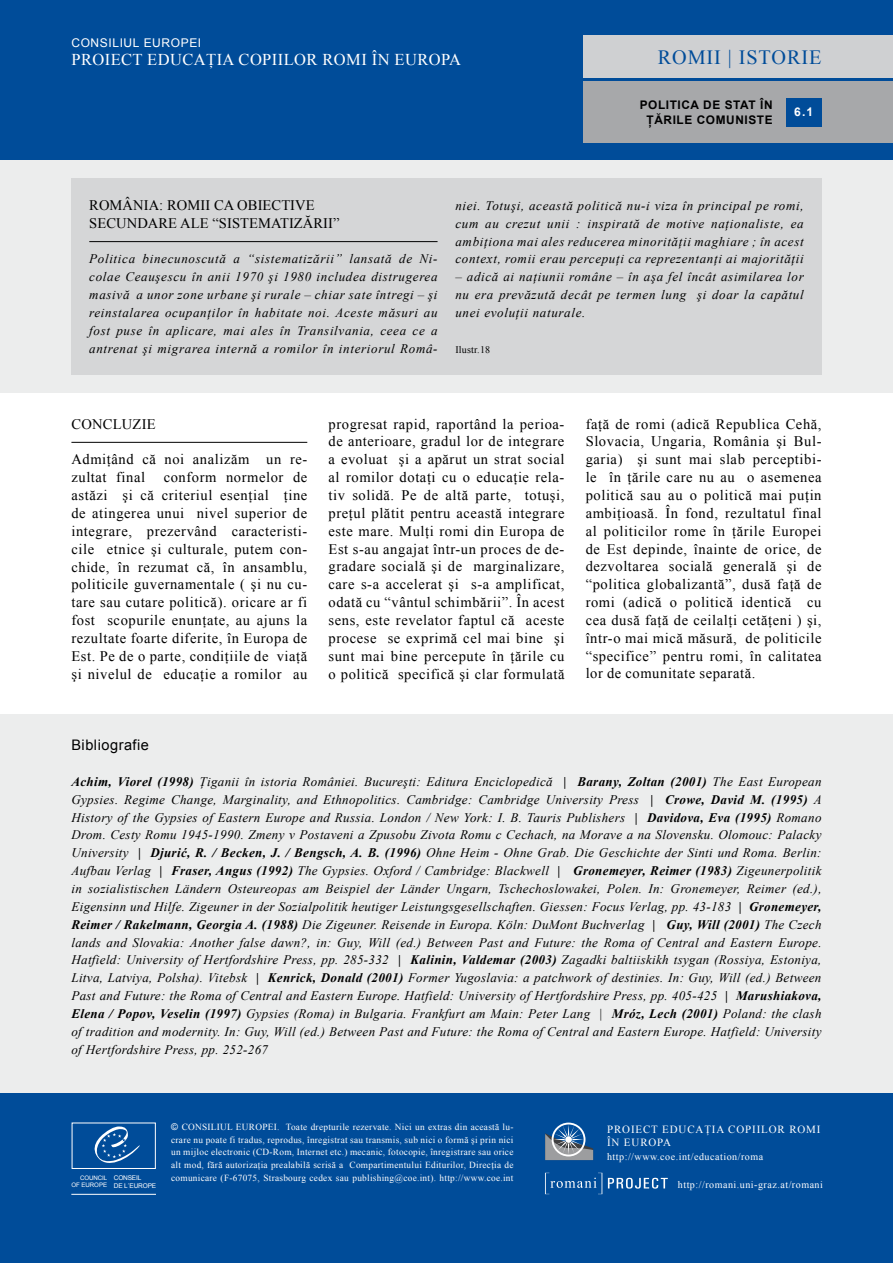
<style>
.page{position:relative;width:893px;height:1263px;background:#fff}
.page>*{position:absolute;margin:0;border:0;box-sizing:border-box;transform-origin:0 0}
.t1{font:20.25px "Times New Roman";color:#004c99}
.t2{font:16.5px "Times New Roman";letter-spacing:.025em;color:#fff}
.t3{font:14.55px/17.9px "Times New Roman";letter-spacing:.04em;color:#000;text-align:justify}
.t4{font:14.55px/17.9px "Times New Roman";letter-spacing:.005em;color:#000}
.t5{font:14.55px "Arial";letter-spacing:.035em;color:#000}
.t6{font:italic 13.05px/17.9px "Times New Roman";letter-spacing:.05em;color:#000;text-align:justify}
.t7{font:12px "Arial";letter-spacing:.05em;color:#fff}
.t8{font:700 12px "Arial";color:#fff}
.t9{font:700 11.85px/15px "Arial";letter-spacing:.05em;color:#000;text-align:center}
.t10{font:10.95px/13.5px "Times New Roman";letter-spacing:.08em;color:#fff}
.t11{font:10.05px "Times New Roman";letter-spacing:.05em;color:#fff}
.t12{font:10.05px "Times New Roman";letter-spacing:.02em;color:#000}
.t13{font:9.3px/12.8px "Times New Roman";letter-spacing:.03em;color:#fff;text-align:justify}
.t14{font:6.45px/7.6px "Arial";color:#fff}
.t15{font:6.15px "Arial";color:#fff}
.s1{font-weight:700}
.s2{font-family:"Arial"}
</style>
<div class="page">
<div style="left:0;top:0;width:893px;height:161px;background:#004c99"></div>
<div style="left:583px;top:81px;width:310px;height:62px;background:#a7a8aa"></div>
<div style="left:583px;top:36px;width:310px;height:42px;background:#cfd0d2"></div>
<div style="left:786px;top:98px;width:35px;height:28px;background:#004c99"></div>
<div style="left:0;top:714px;width:893px;height:393px;background:#eceded"></div>
<hr style="left:71px;top:442px;width:236px;height:1px;background:#000">
<div style="left:0;top:161px;width:893px;height:232px;background:#eceded"></div>
<div style="left:71px;top:179px;width:750px;height:196px;background:#d5d6d7"></div>
<hr style="left:89px;top:241px;width:349px;height:1px;background:#000">
<div style="left:0;top:1094px;width:893px;height:169px;background:#004c99"></div>
<svg style="left:545px;top:1173px;width:57px;height:21px"></svg>
<svg style="left:608px;top:1178px;width:60px;height:10px"></svg>
<hr style="left:71px;top:1194px;width:85px;height:1px;background:#fff">
<svg style="left:90px;top:1126px;width:50px;height:43px"></svg>
<svg style="left:545px;top:1122px;width:48px;height:38px"></svg>
<p class="t7" style="left:71px;top:35px;width:131px">CONSILIUL EUROPEI</p>
<p class="t2" style="left:71px;top:49px;width:391px">PROIECT EDUCAŢIA COPIILOR ROMI ÎN EUROPA</p>
<h1 class="t1" style="left:658px;top:44px;width:28px">Romii</h1>
<h1 class="t1" style="left:728px;top:44px;width:45px">| istorie</h1>
<p class="t8" style="left:794px;top:104px;width:21px">6.1</p>
<p class="t9" style="left:640px;top:98px;width:134px">POLITICA DE STAT ÎN<br>ŢĂRILE COMUNISTE</p>
<p class="t4" style="left:89px;top:196px;width:252px">ROMÂNIA: ROMII CA OBIECTIVE<br>SECUNDARE ALE “SISTEMATIZĂRII”</p>
<p class="t6" style="left:89px;top:250px;width:350px">Politica binecunoscută a “sistematizării” lansată de Ni&shy;colae Ceauşescu în anii 1970 şi 1980 includea distrugerea masivă a unor zone urbane şi rurale – chiar sate întregi – şi reinstalarea ocupanţilor în habitate noi. Aceste măsuri au fost puse în aplicare, mai ales în Transilvania, ceea ce a antrenat şi migrarea internă a romilor în interiorul Româ-</p>
<p class="t6" style="left:455px;top:196px;width:350px">niei. Totuşi, această politică nu-i viza în principal pe romi, cum au crezut unii : inspirată de motive naţionaliste, ea ambiţiona mai ales reducerea minorităţii maghiare ; în acest context, romii erau percepuţi ca reprezentanţi ai majorităţii</p>
<p class="t6" style="left:455px;top:268px;width:350px">– adică ai naţiunii române – în aşa fel încât asimilarea lor nu era prevăzută decât pe termen lung şi doar la capătul unei evoluţii naturale.</p>
<p class="t12" style="left:455px;top:343px;width:36px">Ilustr.18</p>
<p class="t3" style="left:71px;top:415px;width:12px">conclu</p>
<p class="t3" style="left:133px;top:415px;width:17px">zie</p>
<p class="t3" style="left:71px;top:450px;width:237px">Admiţând că noi analizăm un re&shy;zultat final</p>
<p class="t3" style="left:71px;top:468px;width:237px;text-indent:92px">conform normelor de astăzi şi că criteriul esenţial ţine de atingerea unui nivel superior de integrare, prezervând caracteristi&shy;cile etnice şi culturale, putem con&shy;chide, în rezumat că, în ansamblu, politicile guvernamentale ( şi nu cu&shy;tare sau cutare politică). oricare ar fi fost scopurile enunţate, au ajuns la rezultate foarte diferite, în Europa de Est. Pe de o parte, condiţiile de viaţă şi nivelul de educaţie a romilor au</p>
<p class="t3" style="left:329px;top:415px;width:237px">progresat rapid, raportând la perioa&shy;de anterioare, gradul lor de integrare a evoluat şi a apărut un strat social al romilor dotaţi cu o educaţie rela&shy;tiv solidă. Pe de altă parte, totuşi, preţul plătit pentru această integrare este mare. Mulţi romi din Europa de Est s-au angajat într-un proces de de&shy;gradare socială şi de marginalizare, care s-a accelerat şi s-a amplificat, odată cu “vântul schimbării”. În acest sens, este revelator faptul că aceste procese se exprimă cel mai bine şi sunt mai bine percepute în ţările cu o politică specifică şi clar formulată</p>
<p class="t3" style="left:586px;top:414px;width:237px">faţă de romi (adică Republica Cehă, Slovacia, Ungaria, România şi Bul&shy;garia) şi sunt mai slab perceptibi&shy;le în ţările care nu au o asemenea politică sau au o politică mai puţin ambiţioasă. În fond, rezultatul final al politicilor rome în ţările Europei de Est depinde, înainte de orice, de dezvoltarea socială generală şi de “politica globalizantă”, dusă faţă de romi (adică o politică identică cu cea dusă faţă de ceilalţi cetăţeni ) şi, într-o mai mică măsură, de politicile “specifice” pentru romi, în calitatea lor de comunitate separată.</p>
<p class="t5" style="left:71px;top:735px;width:79px">BIBLIOGRAFIE</p>
<p class="t6" style="left:71px;top:772px;width:752px"><span class="s1">Achim, Viorel (1998)</span> Ţiganii în istoria României. Bucureşti: Editura Enciclopedică <span class="s1">| Barany, Zoltan (2001)</span> The East European Gypsies. Regime Change, Marginality, and Ethnopolitics. Cambridge: Cambridge University Press <span class="s1">| Crowe, David M. (1995)</span> A History of the Gypsies of Eastern Europe and Russia. London / New York: I. B. Tauris Publishers <span class="s1">| Davidova, Eva (1995)</span> Romano Drom. Cesty Romu 1945-1990. Zmeny v Postaveni a Zpusobu Zivota Romu c Cechach, na Morave a na Slovensku. Olomouc: Palacky University <span class="s1">| Djurić, R. / Becken, J. / Bengsch, A. B. (1996)</span> Ohne Heim - Ohne Grab. Die Geschichte der Sinti und Roma. Berlin:<br>Aufbau Verlag <span class="s1">| Fraser, Angus (1992)</span> The Gypsies. Oxford / Cambridge: Blackwell <span class="s1">| Gronemeyer, Reimer (1983)</span> Zigeunerpolitik in sozialistischen Ländern Osteureopas am Beispiel der Länder Ungarn, Tschechoslowakei, Polen. In: Gronemeyer, Reimer (ed.), Eigensinn und Hilfe. Zigeuner in der Sozialpolitik heutiger Leistungsgesellschaften. Giessen: Focus Verlag, pp. 43-183 <span class="s1">| Gronemeyer, Reimer / Rakelmann, Georgia A. (1988)</span> Die Zigeuner. Reisende in Europa. Köln: DuMont Buchverlag <span class="s1">| Guy, Will (2001)</span> The Czech lands and Slovakia: Another false dawn?, in: Guy, Will (ed.) Between Past and Future: the Roma of Central and Eastern Europe.<br>Hatfield: University of Hertfordshire Press, pp. 285-332 <span class="s1">| Kalinin, Valdemar (2003)</span> Zagadki baltiiskikh tsygan (Rossiya, Estoniya, Litva, Latviya, Polsha). Vitebsk <span class="s1">| Kenrick, Donald (2001)</span> Former Yugoslavia: a patchwork of destinies. In: Guy, Will (ed.) Between Past and Future: the Roma of Central and Eastern Europe. Hatfield: University of Hertfordshire Press, pp. 405-425 <span class="s1">| Marushiakova, Elena / Popov, Veselin (1997)</span> Gypsies (Roma) in Bulgaria. Frankfurt am Main: Peter Lang | <span class="s1">Mróz, Lech (2001)</span> Poland: the clash of tradition and modernity. In: Guy, Will (ed.) Between Past and Future: the Roma of Central and Eastern Europe. Hatfield: University of Hertfordshire Press, pp. 252-267</p>
<p class="t13" style="left:171px;top:1120px;width:344px"><span class="s2">©</span> CONSILIUL EUROPEI. Toate drepturile rezervate. Nici un extras din această lu&shy;crare nu poate fi tradus, reprodus, înregistrat sau transmis, sub nici o formă şi prin nici un mijloc electronic (CD-Rom, Internet etc.) mecanic, fotocopie, înregistrare sau orice alt mod, fără autorizaţia prealabilă scrisă a Compartimentului Editurilor, Direcţia de</p>
<p class="t15" style="left:80px;top:1173px;width:10px">COUNCIL</p>
<p class="t13" style="left:171px;top:1171px;width:344px">comunicare (F-67075, Strasbourg cedex sau publishing@coe.int). http://www.coe.int</p>
<p class="t15" style="left:72px;top:1181px;width:20px">OF EUROPE</p>
<p class="t14" style="left:114px;top:1174px;width:26px">CONSEIL<br>DE L´EUROPE</p>
<p class="t10" style="left:607px;top:1122px;width:215px">PROIECT EDUCAŢIA COPIILOR ROMI<br>ÎN EUROPA</p>
<p class="t11" style="left:607px;top:1150px;width:158px">http://www.coe.int/education/roma</p>
<p class="t11" style="left:678px;top:1178px;width:147px">http://romani.uni-graz.at/romani</p>
</div>
